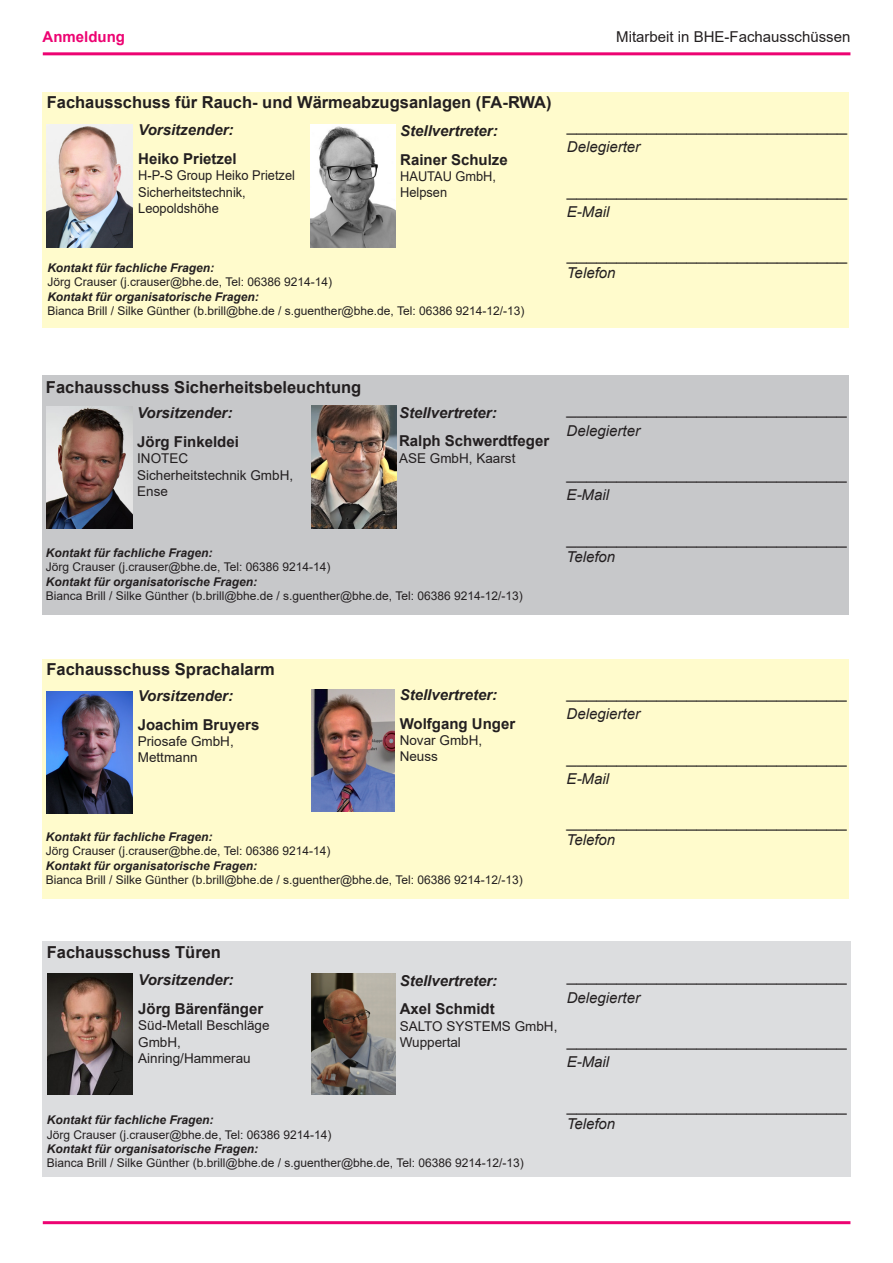
<style>
.page{position:relative;width:893px;height:1263px;background:#fff}
.page>*{position:absolute;margin:0;border:0;box-sizing:border-box;transform-origin:0 0}
.t1{font:18px "Arial";color:#231f20}
.t2{font:700 16.5px "Arial";color:#231f20}
.t3{font:italic 700 15px "Arial";color:#231f20}
.t4{font:700 15px "Arial";color:#231f20}
.t5{font:italic 15px "Arial";color:#231f20}
.t6{font:15px "Arial";color:#231f20}
.t7{font:700 15px "Arial";color:#ed0372}
.t8{font:13.5px/16.2px "Arial";color:#231f20}
.t9{font:13.5px/16.2px "Arial";color:#231f20;scale:.95 1}
.t10{font:12px "Arial";color:#231f20}
.t11{font:italic 700 12px "Arial";color:#231f20}
</style>
<div class="page">
<div style="left:43px;top:92px;width:806px;height:236px;background:#fffbcc"></div>
<div style="left:42px;top:659px;width:807px;height:239px;background:#fffbcc"></div>
<div style="left:42px;top:375px;width:807px;height:239px;background:#c7c8ca"></div>
<img style="left:46px;top:406px;width:87px;height:122px">
<img style="left:311px;top:690px;width:83px;height:122px">
<div style="left:43px;top:941px;width:808px;height:236px;background:#dcdddf"></div>
<img style="left:311px;top:973px;width:84px;height:121px">
<img style="left:47px;top:124px;width:85px;height:123px">
<img style="left:48px;top:973px;width:84px;height:122px">
<img style="left:47px;top:692px;width:86px;height:121px">
<img style="left:311px;top:125px;width:85px;height:122px">
<hr style="left:43px;top:1221px;width:807px;height:3px;background:#ed0372">
<hr style="left:43px;top:52px;width:807px;height:3px;background:#ed0372">
<img style="left:311px;top:406px;width:85px;height:123px">
<p class="t7" style="left:43px;top:27px;width:84px">Anmeldung</p>
<p class="t6" style="left:616px;top:27px;width:236px">Mitarbeit in BHE-Fachausschüssen</p>
<h2 class="t2" style="left:47px;top:91px;width:506px">Fachausschuss für Rauch- und Wärmeabzugsanlagen (FA-RWA)</h2>
<p class="t3" style="left:138px;top:120px;width:97px">Vorsitzender:</p>
<p class="t4" style="left:138px;top:148px;width:100px">Heiko Prietzel</p>
<p class="t9" style="left:138px;top:167px;width:167px">H-P-S Group Heiko Prietzel<br>Sicherheitstechnik,<br>Leopoldshöhe</p>
<p class="t3" style="left:400px;top:121px;width:99px">Stellvertreter:</p>
<p class="t4" style="left:400px;top:149px;width:109px">Rainer Schulze</p>
<p class="t9" style="left:400px;top:168px;width:103px">HAUTAU GmbH,<br>Helpsen</p>
<h1 class="t1" style="left:567px;top:112px;width:282px">____________________________</h1>
<p class="t5" style="left:567px;top:137px;width:75px">Delegierter</p>
<h1 class="t1" style="left:567px;top:177px;width:282px">____________________________</h1>
<p class="t5" style="left:567px;top:202px;width:44px">E-Mail</p>
<p class="t11" style="left:47px;top:259px;width:168px">Kontakt für fachliche Fragen:</p>
<p class="t10" style="left:47px;top:274px;width:286px">Jörg Crauser (j.crauser@bhe.de, Tel: 06386 9214-14)</p>
<p class="t11" style="left:47px;top:288px;width:213px">Kontakt für organisatorische Fragen:</p>
<p class="t10" style="left:47px;top:303px;width:479px">Bianca Brill / Silke Günther (b.brill@bhe.de / s.guenther@bhe.de, Tel: 06386 9214-12/-13)</p>
<h1 class="t1" style="left:567px;top:242px;width:282px">____________________________</h1>
<p class="t5" style="left:567px;top:263px;width:50px">Telefon</p>
<h2 class="t2" style="left:46px;top:375px;width:317px">Fachausschuss Sicherheitsbeleuchtung</h2>
<p class="t3" style="left:137px;top:403px;width:97px">Vorsitzender:</p>
<p class="t4" style="left:137px;top:431px;width:103px">Jörg Finkeldei</p>
<p class="t8" style="left:137px;top:450px;width:158px">INOTEC<br>Sicherheitstechnik GmbH,<br>Ense</p>
<p class="t3" style="left:399px;top:402px;width:99px">Stellvertreter:</p>
<p class="t4" style="left:399px;top:431px;width:152px">Ralph Schwerdtfeger</p>
<p class="t8" style="left:399px;top:450px;width:118px">ASE GmbH, Kaarst</p>
<h1 class="t1" style="left:567px;top:395px;width:282px">____________________________</h1>
<p class="t5" style="left:567px;top:421px;width:75px">Delegierter</p>
<h1 class="t1" style="left:567px;top:460px;width:282px">____________________________</h1>
<p class="t5" style="left:567px;top:485px;width:44px">E-Mail</p>
<p class="t11" style="left:46px;top:545px;width:168px">Kontakt für fachliche Fragen:</p>
<p class="t10" style="left:46px;top:559px;width:286px">Jörg Crauser (j.crauser@bhe.de, Tel: 06386 9214-14)</p>
<p class="t11" style="left:46px;top:574px;width:213px">Kontakt für organisatorische Fragen:</p>
<p class="t10" style="left:46px;top:588px;width:479px">Bianca Brill / Silke Günther (b.brill@bhe.de / s.guenther@bhe.de, Tel: 06386 9214-12/-13)</p>
<h1 class="t1" style="left:567px;top:525px;width:282px">____________________________</h1>
<p class="t5" style="left:567px;top:547px;width:50px">Telefon</p>
<h2 class="t2" style="left:47px;top:658px;width:230px">Fachausschuss Sprachalarm</h2>
<p class="t3" style="left:138px;top:685px;width:97px">Vorsitzender:</p>
<p class="t4" style="left:138px;top:714px;width:123px">Joachim Bruyers</p>
<p class="t8" style="left:138px;top:733px;width:98px">Priosafe GmbH,<br>Mettmann</p>
<p class="t3" style="left:400px;top:685px;width:99px">Stellvertreter:</p>
<p class="t4" style="left:400px;top:713px;width:117px">Wolfgang Unger</p>
<p class="t8" style="left:400px;top:732px;width:84px">Novar GmbH,<br>Neuss</p>
<p class="t11" style="left:46px;top:829px;width:168px">Kontakt für fachliche Fragen:</p>
<p class="t10" style="left:46px;top:843px;width:286px">Jörg Crauser (j.crauser@bhe.de, Tel: 06386 9214-14)</p>
<p class="t11" style="left:46px;top:858px;width:213px">Kontakt für organisatorische Fragen:</p>
<p class="t10" style="left:46px;top:872px;width:479px">Bianca Brill / Silke Günther (b.brill@bhe.de / s.guenther@bhe.de, Tel: 06386 9214-12/-13)</p>
<h1 class="t1" style="left:567px;top:679px;width:282px">____________________________</h1>
<p class="t5" style="left:567px;top:704px;width:75px">Delegierter</p>
<h1 class="t1" style="left:567px;top:744px;width:282px">____________________________</h1>
<p class="t5" style="left:567px;top:769px;width:44px">E-Mail</p>
<h1 class="t1" style="left:567px;top:809px;width:282px">____________________________</h1>
<p class="t5" style="left:567px;top:830px;width:50px">Telefon</p>
<h2 class="t2" style="left:47px;top:941px;width:176px">Fachausschuss Türen</h2>
<p class="t3" style="left:138px;top:970px;width:97px">Vorsitzender:</p>
<p class="t4" style="left:138px;top:998px;width:127px">Jörg Bärenfänger</p>
<p class="t8" style="left:138px;top:1017px;width:133px">Süd-Metall Beschläge<br>GmbH,<br>Ainring/Hammerau</p>
<p class="t3" style="left:400px;top:970px;width:99px">Stellvertreter:</p>
<p class="t4" style="left:400px;top:998px;width:97px">Axel Schmidt</p>
<p class="t8" style="left:400px;top:1017px;width:159px">SALTO SYSTEMS GmbH,<br>Wuppertal</p>
<h1 class="t1" style="left:567px;top:962px;width:282px">____________________________</h1>
<p class="t5" style="left:567px;top:987px;width:75px">Delegierter</p>
<h1 class="t1" style="left:567px;top:1027px;width:282px">____________________________</h1>
<p class="t5" style="left:567px;top:1052px;width:44px">E-Mail</p>
<p class="t11" style="left:47px;top:1112px;width:168px">Kontakt für fachliche Fragen:</p>
<p class="t10" style="left:47px;top:1126px;width:286px">Jörg Crauser (j.crauser@bhe.de, Tel: 06386 9214-14)</p>
<p class="t11" style="left:47px;top:1141px;width:213px">Kontakt für organisatorische Fragen:</p>
<p class="t10" style="left:47px;top:1155px;width:479px">Bianca Brill / Silke Günther (b.brill@bhe.de / s.guenther@bhe.de, Tel: 06386 9214-12/-13)</p>
<h1 class="t1" style="left:567px;top:1092px;width:282px">____________________________</h1>
<p class="t5" style="left:567px;top:1113px;width:50px">Telefon</p>
</div>
